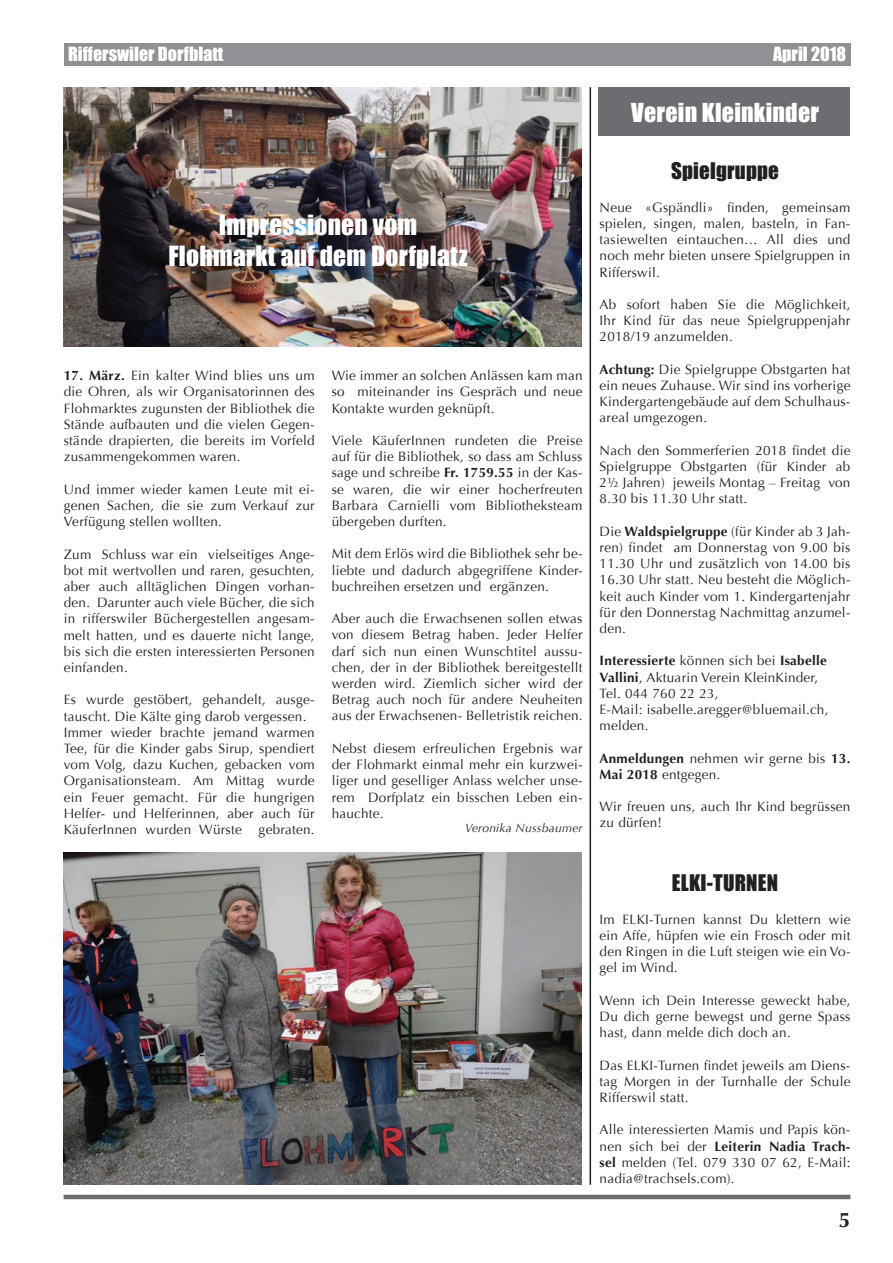
<style>
.page{position:relative;width:893px;height:1263px;background:#fff}
.page>*{position:absolute;margin:0;border:0;box-sizing:border-box;transform-origin:0 0}
.t1{font:25.5px/30.6px "Impact";letter-spacing:.01em;color:#fff;text-align:center}
.t2{font:24px "Impact";letter-spacing:.01em;color:#fff}
.t3{font:21px "Impact";letter-spacing:.01em;color:#231f20}
.t4{font:700 21px "Optima";color:#231f20}
.t5{font:18px "Impact";color:#fff}
.t6{font:13.5px/16.2px "Optima";letter-spacing:.02em;color:#231f20;text-align:justify}
.t7{font:italic 12px "Optima";letter-spacing:.02em;color:#231f20}
.s1{font-weight:700}
</style>
<div class="page">
<div style="left:64px;top:43px;width:786px;height:22px;background:#8f9194"></div>
<hr style="left:64px;top:1195px;width:786px;height:4px;background:#6c6d70">
<img style="left:64px;top:87px;width:517px;height:260px">
<img style="left:64px;top:853px;width:517px;height:332px">
<hr style="left:590px;top:87px;width:1px;height:1098px;background:#231f20">
<div style="left:599px;top:87px;width:251px;height:48px;background:#6c6d70"></div>
<h3 class="t5" style="left:68px;top:40px;width:157px">Rifferswiler Dorfblatt</h3>
<h3 class="t5" style="left:773px;top:40px;width:75px">April 2018</h3>
<h1 class="t1" style="left:169px;top:209px;width:301px">Impressionen vom<br>Flohmarkt auf dem Dorfplatz</h1>
<p class="t6" style="left:64px;top:368px;width:252px"><span class="s1">17. März.</span> Ein kalter Wind blies uns um die Ohren, als wir Organisatorinnen des Flohmarktes zugunsten der Bibliothek die Stände aufbauten und die vielen Gegen&shy;stände drapierten, die bereits im Vorfeld zusammengekommen waren.</p>
<p class="t6" style="left:64px;top:481px;width:252px">Und immer wieder kamen Leute mit ei&shy;genen Sachen, die sie zum Verkauf zur Verfügung stellen wollten.</p>
<p class="t6" style="left:64px;top:546px;width:252px">Zum Schluss war ein vielseitiges Ange&shy;bot mit wertvollen und raren, gesuchten, aber auch alltäglichen Dingen vorhan&shy;den. Darunter auch viele Bücher, die sich in rifferswiler Büchergestellen angesam&shy;melt hatten, und es dauerte nicht lange, bis sich die ersten interessierten Personen einfanden.</p>
<p class="t6" style="left:64px;top:692px;width:252px;text-align:left">Es wurde gestöbert, gehandelt, ausge&shy;tauscht. Die Kälte ging darob vergessen.<br>Immer wieder brachte jemand warmen Tee, für die Kinder gabs Sirup, spendiert vom Volg, dazu Kuchen, gebacken vom Organisationsteam. Am Mittag wurde ein Feuer gemacht. Für die hungrigen Helfer- und Helferinnen, aber auch für KäuferInnen wurden Würste gebraten.</p>
<p class="t6" style="left:332px;top:368px;width:252px">Wie immer an solchen Anlässen kam man so miteinander ins Gespräch und neue Kontakte wurden geknüpft.</p>
<p class="t6" style="left:332px;top:433px;width:252px">Viele KäuferInnen rundeten die Preise auf für die Bibliothek, so dass am Schluss sage und schreibe <span class="s1">Fr. 1759.55</span> in der Kas&shy;se waren, die wir einer hocherfreuten Barbara Carnielli vom Bibliotheksteam übergeben durften.</p>
<p class="t6" style="left:332px;top:546px;width:252px">Mit dem Erlös wird die Bibliothek sehr be&shy;liebte und dadurch abgegriffene Kinder&shy;buchreihen ersetzen und ergänzen.</p>
<p class="t6" style="left:332px;top:611px;width:252px">Aber auch die Erwachsenen sollen etwas von diesem Betrag haben. Jeder Helfer darf sich nun einen Wunschtitel aussu&shy;chen, der in der Bibliothek bereitgestellt werden wird. Ziemlich sicher wird der Betrag auch noch für andere Neuheiten aus der Erwachsenen- Belletristik reichen.</p>
<p class="t6" style="left:332px;top:740px;width:252px">Nebst diesem erfreulichen Ergebnis war der Flohmarkt einmal mehr ein kurzwei&shy;liger und geselliger Anlass welcher unse&shy;rem Dorfplatz ein bisschen Leben ein&shy;hauchte.</p>
<p class="t7" style="left:465px;top:821px;width:119px">Veronika Nussbaumer</p>
<h2 class="t2" style="left:631px;top:94px;width:189px">Verein Kleinkinder</h2>
<h3 class="t3" style="left:671px;top:155px;width:109px">Spielgruppe</h3>
<p class="t6" style="left:600px;top:199px;width:252px">Neue «Gspändli» finden, gemeinsam spielen, singen, malen, basteln, in Fan&shy;tasiewelten eintauchen… All dies und noch mehr bieten unsere Spielgruppen in Rifferswil.</p>
<p class="t6" style="left:600px;top:296px;width:252px">Ab sofort haben Sie die Möglichkeit, Ihr Kind für das neue Spielgruppenjahr 2018/19 anzumelden.</p>
<p class="t6" style="left:600px;top:361px;width:252px"><span class="s1">Achtung:</span> Die Spielgruppe Obstgarten hat ein neues Zuhause. Wir sind ins vorherige Kindergartengebäude auf dem Schulhaus&shy;areal umgezogen.</p>
<p class="t6" style="left:600px;top:442px;width:252px">Nach den Sommerferien 2018 findet die Spielgruppe Obstgarten (für Kinder ab 2½ Jahren) jeweils Montag – Freitag von 8.30 bis 11.30 Uhr statt.</p>
<p class="t6" style="left:600px;top:523px;width:252px">Die <span class="s1">Waldspielgruppe</span> (für Kinder ab 3 Jah&shy;ren) findet am Donnerstag von 9.00 bis 11.30 Uhr und zusätzlich von 14.00 bis 16.30 Uhr statt. Neu besteht die Möglich&shy;keit auch Kinder vom 1. Kindergartenjahr für den Donnerstag Nachmittag anzumel&shy;den.</p>
<p class="t6" style="left:600px;top:653px;width:230px;text-align:left"><span class="s1">Interessierte</span> können sich bei <span class="s1">Isabelle<br>Vallini</span>, Aktuarin Verein KleinKinder,<br>Tel. 044 760 22 23,<br>E-Mail: isabelle.aregger@bluemail.ch, melden.</p>
<p class="t6" style="left:600px;top:750px;width:252px"><span class="s1">Anmeldungen</span> nehmen wir gerne bis <span class="s1">13.<br>Mai 2018</span> entgegen.</p>
<p class="t6" style="left:600px;top:799px;width:252px">Wir freuen uns, auch Ihr Kind begrüssen zu dürfen!</p>
<h3 class="t3" style="left:672px;top:867px;width:108px">ELKI-TURNEN</h3>
<p class="t6" style="left:600px;top:911px;width:252px">Im ELKI-Turnen kannst Du klettern wie ein Affe, hüpfen wie ein Frosch oder mit den Ringen in die Luft steigen wie ein Vo&shy;gel im Wind.</p>
<p class="t6" style="left:600px;top:992px;width:252px">Wenn ich Dein Interesse geweckt habe, Du dich gerne bewegst und gerne Spass hast, dann melde dich doch an.</p>
<p class="t6" style="left:600px;top:1057px;width:252px">Das ELKI-Turnen findet jeweils am Diens&shy;tag Morgen in der Turnhalle der Schule Rifferswil statt.</p>
<p class="t6" style="left:600px;top:1122px;width:252px">Alle interessierten Mamis und Papis kön&shy;nen sich bei der <span class="s1">Leiterin Nadia Trach&shy;sel</span> melden (Tel. 079 330 07 62, E-Mail: nadia@trachsels.com).</p>
<h3 class="t4" style="left:839px;top:1208px;width:13px">5</h3>
</div>
